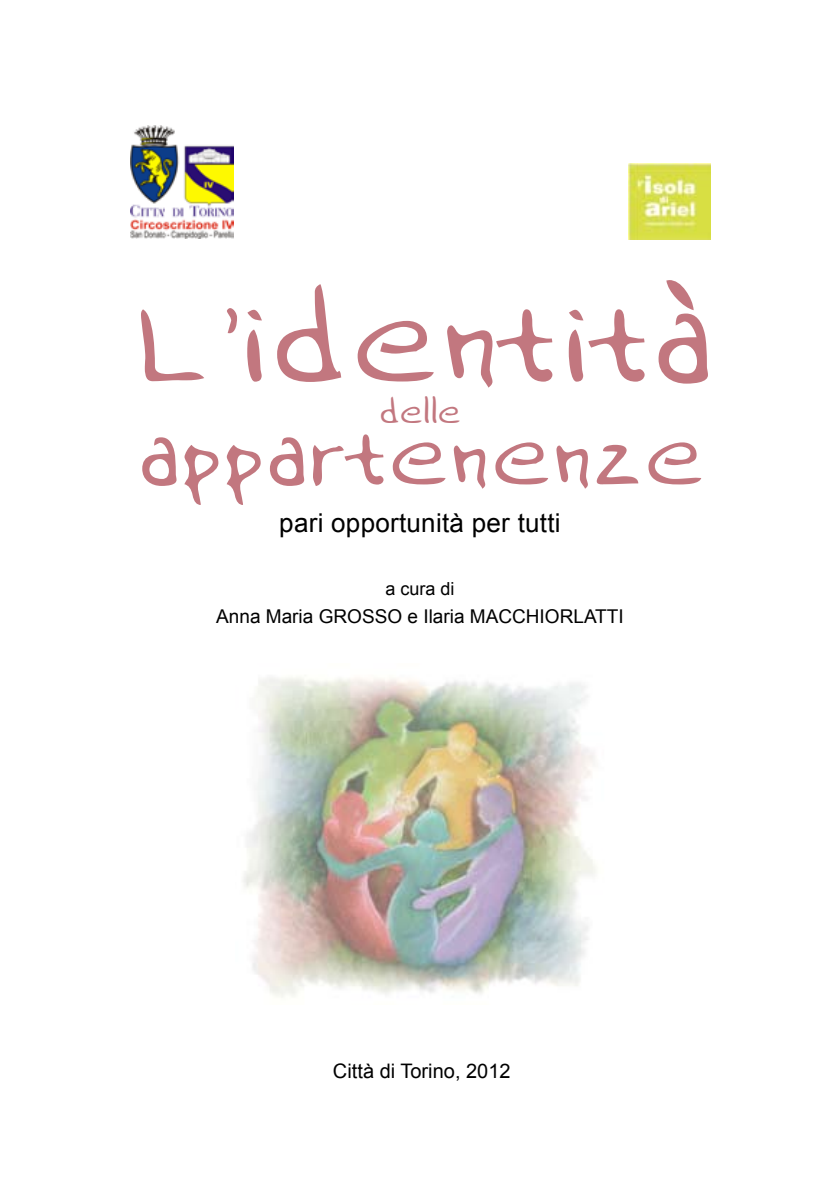
<style>
.page{position:relative;width:840px;height:1191px;background:#fff}
.page>*{position:absolute;margin:0;border:0;box-sizing:border-box;transform-origin:0 0}
.t1{font:150px "Asters Hand";letter-spacing:.06em;color:#c2777f}
.t2{font:104px "Asters Hand";letter-spacing:.05em;color:#c2777f}
.t3{font:40px "Asters Hand";letter-spacing:.03em;color:#c2777f}
.t4{font:26px "Arial";letter-spacing:.01em;color:#000}
.t5{font:20px "Arial";color:#000}
.t6{font:19px "Arial";color:#000}
.t7{font:18px "Arial";color:#000}
.s1{font-size:128px}
.s2{font-size:90px}
</style>
<div class="page">
<img style="left:130px;top:125px;width:104px;height:114px">
<img style="left:628px;top:164px;width:82px;height:75px">
<img style="left:243px;top:677px;width:353px;height:321px">
<h1 class="t1" style="left:132px;top:242px;width:577px"><span class="s1">L</span><span class="s2">’</span>identità</h1>
<h3 class="t3" style="left:380px;top:385px;width:81px">delle</h3>
<h2 class="t2" style="left:139px;top:387px;width:563px">appartenenze</h2>
<h3 class="t4" style="left:279px;top:506px;width:283px">pari opportunità per tutti</h3>
<p class="t7" style="left:385px;top:576px;width:71px">a cura di</p>
<p class="t6" style="left:216px;top:603px;width:284px">Anna Maria Grosso e Ilaria Macc</p>
<p class="t6" style="left:525px;top:603px;width:69px">hiorlatti</p>
<p class="t5" style="left:333px;top:1057px;width:179px">Città di Torino, 2012</p>
</div>
